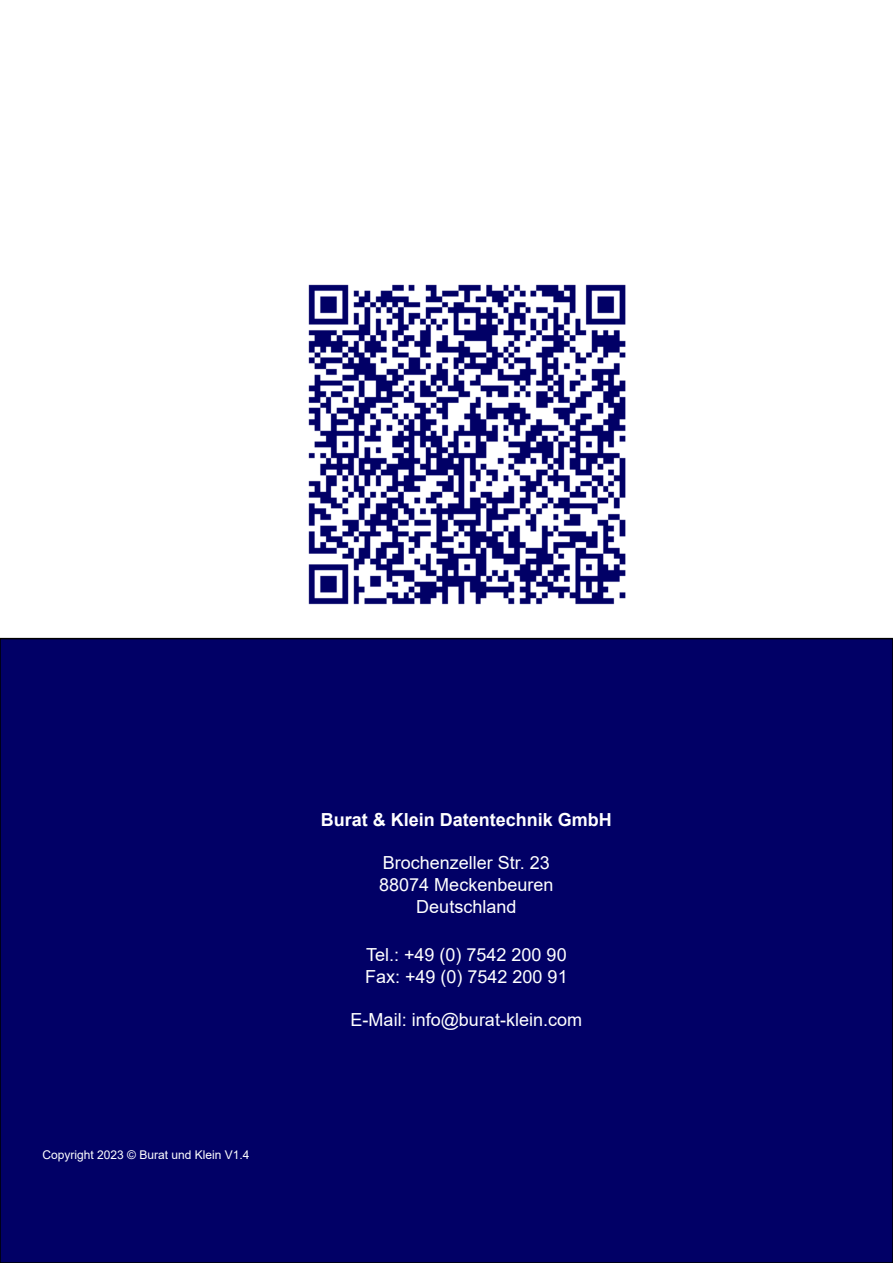
<style>
.page{position:relative;width:893px;height:1263px;background:#fff}
.page>*{position:absolute;margin:0;border:0;box-sizing:border-box;transform-origin:0 0}
.t1{font:18px/21.6px "Arial";color:#fff;text-align:center}
.t2{font:700 18px "Arial";color:#fff}
.t3{font:12px "Arial";color:#fff}
</style>
<div class="page">
<div style="left:0;top:638px;width:893px;height:625px;background:#010066;border:2px solid #000"></div>
<img style="left:308px;top:284px;width:318px;height:321px">
<p class="t3" style="left:43px;top:1150px;width:208px">Copyright 2023 © Burat und Klein V1.4</p>
<p class="t2" style="left:321px;top:813px;width:293px">Burat &amp; Klein Datentechnik GmbH</p>
<p class="t1" style="left:379px;top:854px;width:176px">Brochenzeller Str. 23<br>88074 Meckenbeuren<br>Deutschland</p>
<p class="t1" style="left:365px;top:946px;width:204px;text-align:left">Tel.: +49 (0) 7542 200 90<br>Fax: +49 (0) 7542 200 91</p>
<p class="t1" style="left:351px;top:1010px;width:233px">E-Mail: info@burat-klein.com</p>
</div>
